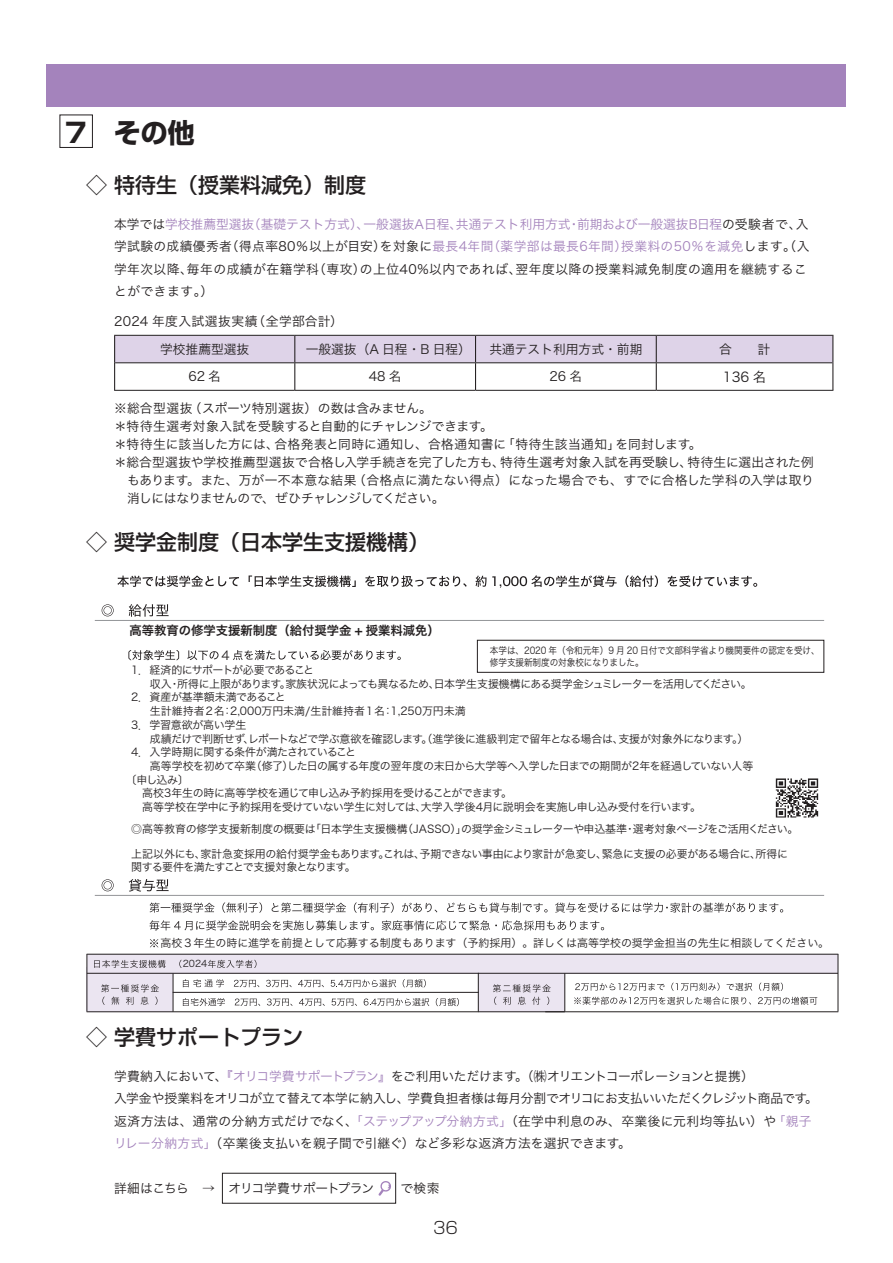
<style>
.page{position:relative;width:893px;height:1263px;background:#fff}
.page>*{position:absolute;margin:0;border:0;box-sizing:border-box;transform-origin:0 0}
.t1{font:700 27px "Shin Go Pro";color:#231f20}
.t2{font:500 21px "Shin Go Pro";color:#231f20}
.t3{font:300 16.5px "Shin Go Pro";color:#231f20}
.t4{font:13.5px "Hira Kaku Pro N W3";color:#231f20}
.t5{font:12.75px/18px "Hira Kaku Pro N W3";color:#231f20}
.t6{font:12.75px/22.5px "Hira Kaku Pro N W3";letter-spacing:.03em;color:#231f20}
.t7{font:12.75px/27.9px "Hira Kaku Pro N W3";letter-spacing:.025em;color:#231f20}
.t8{font:12.75px "Hira Kaku Pro N W3";letter-spacing:-.03em;color:#231f20}
.t9{font:12.3px "Hira Kaku Std W6";color:#231f20}
.t10{font:12.3px "Hira Kaku Std W3";color:#231f20}
.t11{font:10.95px/13.6px "Hira Kaku Std W3";letter-spacing:-.03em;color:#231f20}
.t12{font:10.95px "Hira Kaku Std W3";color:#231f20}
.t13{font:10.95px "Hira Kaku Std W3";letter-spacing:-.055em;color:#231f20}
.t14{font:10.95px "Hira Kaku Std W3";letter-spacing:-.06em;color:#231f20}
.t15{font:9.6px/12.3px "Hira Kaku Std W3";letter-spacing:-.01em;color:#231f20;scale:.9 1}
.t16{font:9.3px "Hira Kaku Pro W3";color:#231f20}
.s1{color:#a483bc}
.s2{font-family:"Koz Go Pr 6 N"}
</style>
<div class="page">
<div style="left:47px;top:64px;width:799px;height:42px;background:#a483bc"></div>
<div style="left:60px;top:115px;width:33px;height:33px;border:1px solid #231f20"></div>
<hr style="left:114px;top:390px;width:181px;height:1px;background:#231f20">
<hr style="left:295px;top:390px;width:181px;height:1px;background:#231f20">
<hr style="left:476px;top:390px;width:180px;height:1px;background:#231f20">
<hr style="left:656px;top:390px;width:177px;height:1px;background:#231f20">
<svg style="left:114px;top:335px;width:719px;height:55px"></svg>
<svg style="left:378px;top:1181px;width:13px;height:15px"></svg>
<div style="left:222px;top:1173px;width:174px;height:30px;border:1px solid #231f20"></div>
<svg style="left:128px;top:650px;width:51px;height:10px"></svg>
<svg style="left:187px;top:650px;width:31px;height:10px"></svg>
<svg style="left:233px;top:650px;width:168px;height:10px"></svg>
<div style="left:87px;top:967px;width:86px;height:45px;background:#ebe5f1"></div>
<div style="left:87px;top:954px;width:751px;height:20px;background:#ebe5f1"></div>
<div style="left:478px;top:973px;width:86px;height:39px;background:#ebe5f1"></div>
<hr style="left:478px;top:973px;width:1px;height:39px;background:#231f20">
<hr style="left:173px;top:992px;width:306px;height:1px;background:#231f20">
<hr style="left:173px;top:1011px;width:306px;height:1px;background:#231f20">
<hr style="left:838px;top:954px;width:1px;height:57px;background:#231f20">
<hr style="left:87px;top:954px;width:1px;height:57px;background:#231f20">
<hr style="left:545px;top:1011px;width:293px;height:1px;background:#231f20">
<hr style="left:87px;top:954px;width:751px;height:1px;background:#231f20">
<hr style="left:87px;top:973px;width:392px;height:1px;background:#231f20">
<hr style="left:173px;top:973px;width:1px;height:39px;background:#231f20">
<hr style="left:87px;top:1011px;width:86px;height:1px;background:#231f20">
<hr style="left:564px;top:973px;width:1px;height:38px;background:#231f20">
<hr style="left:478px;top:1011px;width:87px;height:1px;background:#231f20">
<hr style="left:478px;top:973px;width:360px;height:1px;background:#231f20">
<svg style="left:94px;top:960px;width:72px;height:8px"></svg>
<svg style="left:179px;top:960px;width:3px;height:8px"></svg>
<svg style="left:208px;top:960px;width:48px;height:8px"></svg>
<svg style="left:101px;top:984px;width:58px;height:21px"></svg>
<svg style="left:183px;top:979px;width:41px;height:8px"></svg>
<svg style="left:234px;top:980px;width:25px;height:7px"></svg>
<svg style="left:266px;top:980px;width:26px;height:7px"></svg>
<svg style="left:298px;top:980px;width:26px;height:7px"></svg>
<svg style="left:331px;top:979px;width:65px;height:8px"></svg>
<svg style="left:403px;top:979px;width:23px;height:8px"></svg>
<svg style="left:183px;top:998px;width:42px;height:8px"></svg>
<svg style="left:235px;top:998px;width:25px;height:8px"></svg>
<svg style="left:267px;top:998px;width:25px;height:8px"></svg>
<svg style="left:299px;top:998px;width:26px;height:8px"></svg>
<svg style="left:331px;top:998px;width:26px;height:8px"></svg>
<svg style="left:364px;top:998px;width:65px;height:8px"></svg>
<svg style="left:436px;top:998px;width:23px;height:8px"></svg>
<svg style="left:493px;top:984px;width:58px;height:21px"></svg>
<svg style="left:575px;top:983px;width:90px;height:8px"></svg>
<svg style="left:671px;top:983px;width:48px;height:8px"></svg>
<svg style="left:727px;top:983px;width:25px;height:8px"></svg>
<svg style="left:759px;top:983px;width:24px;height:8px"></svg>
<svg style="left:574px;top:997px;width:177px;height:8px"></svg>
<svg style="left:758px;top:997px;width:59px;height:8px"></svg>
<svg style="left:102px;top:604px;width:12px;height:12px"></svg>
<svg style="left:129px;top:604px;width:40px;height:13px"></svg>
<svg style="left:117px;top:576px;width:122px;height:11px"></svg>
<svg style="left:249px;top:575px;width:107px;height:12px"></svg>
<svg style="left:365px;top:576px;width:102px;height:11px"></svg>
<svg style="left:476px;top:575px;width:141px;height:13px"></svg>
<svg style="left:625px;top:575px;width:33px;height:12px"></svg>
<svg style="left:667px;top:575px;width:90px;height:12px"></svg>
<hr style="left:95px;top:620px;width:729px;height:1px;background:#939598">
<svg style="left:102px;top:879px;width:12px;height:12px"></svg>
<svg style="left:129px;top:879px;width:40px;height:13px"></svg>
<hr style="left:95px;top:895px;width:729px;height:1px;background:#939598">
<div style="left:477px;top:640px;width:347px;height:32px;border:1px solid #231f20"></div>
<svg style="left:150px;top:902px;width:65px;height:11px"></svg>
<svg style="left:222px;top:902px;width:40px;height:11px"></svg>
<svg style="left:272px;top:902px;width:74px;height:11px"></svg>
<svg style="left:354px;top:902px;width:40px;height:11px"></svg>
<svg style="left:402px;top:903px;width:35px;height:9px"></svg>
<svg style="left:447px;top:902px;width:101px;height:11px"></svg>
<svg style="left:555px;top:902px;width:228px;height:11px"></svg>
<svg style="left:150px;top:920px;width:224px;height:10px"></svg>
<svg style="left:382px;top:920px;width:222px;height:10px"></svg>
<svg style="left:150px;top:939px;width:8px;height:8px"></svg>
<img style="left:775px;top:778px;width:44px;height:40px">
<h1 class="t1" style="left:65px;top:111px;width:132px">7　その他</h1>
<h2 class="t2" style="left:86px;top:168px;width:281px">◇ 特待生（授業料減免）制度</h2>
<p class="t6" style="left:114px;top:212px;width:697px">本学では<span class="s1">学校推薦型選抜（基礎テスト方式）、一般選抜A日程、共通テスト利用方式･前期および一般選抜B日程</span>の受験者で、入学試験の成績優秀者（得点率80％以上が目安）を対象に<span class="s1">最長4年間（薬学部は最長6年間）授業料の50％を減免</span>します。（入学年次以降、毎年の成績が在籍学科（専攻）の上位40%以内であれば、翌年度以降の授業料減免制度の適用を継続することができます。）</p>
<p class="t7" style="left:160px;top:306px;width:184px;text-indent:-46px">2024 年度入試選抜実績（全学部合計）学校推薦型選抜</p>
<p class="t5" style="left:306px;top:339px;width:167px">一般選抜（A 日程・B 日程）</p>
<p class="t5" style="left:489px;top:339px;width:154px">共通テスト利用方式・前期</p>
<p class="t5" style="left:719px;top:339px;width:52px">合　　計</p>
<p class="t5" style="left:188px;top:367px;width:34px">62 名</p>
<p class="t5" style="left:369px;top:367px;width:34px">48 名</p>
<p class="t5" style="left:549px;top:367px;width:34px">26 名</p>
<p class="t4" style="left:723px;top:365px;width:45px">136 名</p>
<p class="t5" style="left:114px;top:399px;width:701px">※総合型選抜（スポーツ特別選抜）の数は含みません。<br>＊特待生選考対象入試を受験すると自動的にチャレンジできます。<br>＊特待生に該当した方には、合格発表と同時に通知し、合格通知書に「特待生該当通知」を同封します。<br>＊総合型選抜や学校推薦型選抜で合格し入学手続きを完了した方も、特待生選考対象入試を再受験し、特待生に選出された例　もあります。また、万が一不本意な結果（合格点に満たない得点）になった場合でも、すでに合格した学科の入学は取り　消しにはなりませんので、ぜひチャレンジしてください。</p>
<h2 class="t2" style="left:86px;top:525px;width:344px">◇ 奨学金制度（日本学生支援機構）</h2>
<p class="t9" style="left:129px;top:621px;width:312px">高等教育の修学支援新制度（給付奨学金 + 授業料減免）</p>
<p class="t15" style="left:490px;top:644px;width:368px">本学は、2020 年（令和元年）9 月 20 日付で文部科学省より機関要件の認定を受け、修学支援新制度の対象校になりました。</p>
<p class="t10" style="left:221px;top:646px;width:10px">4</p>
<p class="t14" style="left:131px;top:662px;width:184px">1．経済的にサポートが必要であること</p>
<p class="t13" style="left:150px;top:675px;width:603px">収入・所得に上限があります。家族状況によっても異なるため、日本学生支援機構にある奨学金シュミレーターを活用してください。</p>
<p class="t11" style="left:131px;top:690px;width:156px">2．資産が基準額未満であること</p>
<p class="t12" style="left:150px;top:703px;width:317px">生計維持者２名：2,000万円未満/生計維持者１名：1,250万円未満</p>
<p class="t11" style="left:131px;top:718px;width:117px">3．学習意欲が高い学生</p>
<p class="t11" style="left:150px;top:731px;width:600px">成績だけで判断せず、レポートなどで学ぶ意欲を確認します。（進学後に進級判定で留年となる場合は、支援が対象外になります。）</p>
<p class="t13" style="left:131px;top:744px;width:226px">4．入学時期に関する条件が満たされていること</p>
<p class="t11" style="left:150px;top:759px;width:605px">高等学校を初めて卒業（修了）した日の属する年度の翌年度の末日から大学等へ入学した日までの期間が2年を経過していない人等</p>
<p class="t11" style="left:126px;top:772px;width:65px">〔申し込み〕</p>
<p class="t11" style="left:131px;top:786px;width:382px">　高校3年生の時に高等学校を通じて申し込み予約採用を受けることができます。</p>
<p class="t11" style="left:131px;top:800px;width:571px">　高等学校在学中に予約採用を受けていない学生に対しては、大学入学後4月に説明会を実施し申し込み受付を行います。</p>
<p class="t11" style="left:131px;top:822px;width:669px"><span class="s2">◎</span>高等教育の修学支援新制度の概要は「日本学生支援機構（JASSO）」の奨学金シミュレーターや申込基準・選考対象ページをご活用ください。</p>
<p class="t11" style="left:131px;top:846px;width:658px">上記以外にも、家計急変採用の給付奨学金もあります。これは、予期できない事由により家計が急変し、緊急に支援の必要がある場合に、所得に関する要件を満たすことで支援対象となります。</p>
<p class="t12" style="left:161px;top:935px;width:670px">高校３年生の時に進学を前提として応募する制度もあります（予約採用）。詳しくは高等学校の奨学金担当の先生に相談してください。</p>
<p class="t16" style="left:183px;top:956px;width:26px">2024</p>
<h2 class="t2" style="left:86px;top:1020px;width:218px">◇ 学費サポートプラン</h2>
<p class="t5" style="left:114px;top:1064px;width:705px;line-height:22.5px">学費納入において、<span class="s1">『オリコ学費サポートプラン』</span>をご利用いただけます。（㈱オリエントコーポレーションと提携）<br>入学金や授業料をオリコが立て替えて本学に納入し、学費負担者様は毎月分割でオリコにお支払いいただくクレジット商品です。返済方法は、通常の分納方式だけでなく、<span class="s1">「ステップアップ分納方式」</span>（在学中利息のみ、卒業後に元利均等払い）や<span class="s1">「親子リレー分納方式」</span>（卒業後支払いを親子間で引継ぐ）など多彩な返済方法を選択できます。</p>
<p class="t8" style="left:114px;top:1177px;width:327px">詳細はこちら　→　オリコ学費サポートプラン 　で検索</p>
<p class="t3" style="left:433px;top:1214px;width:27px">36</p>
</div>
